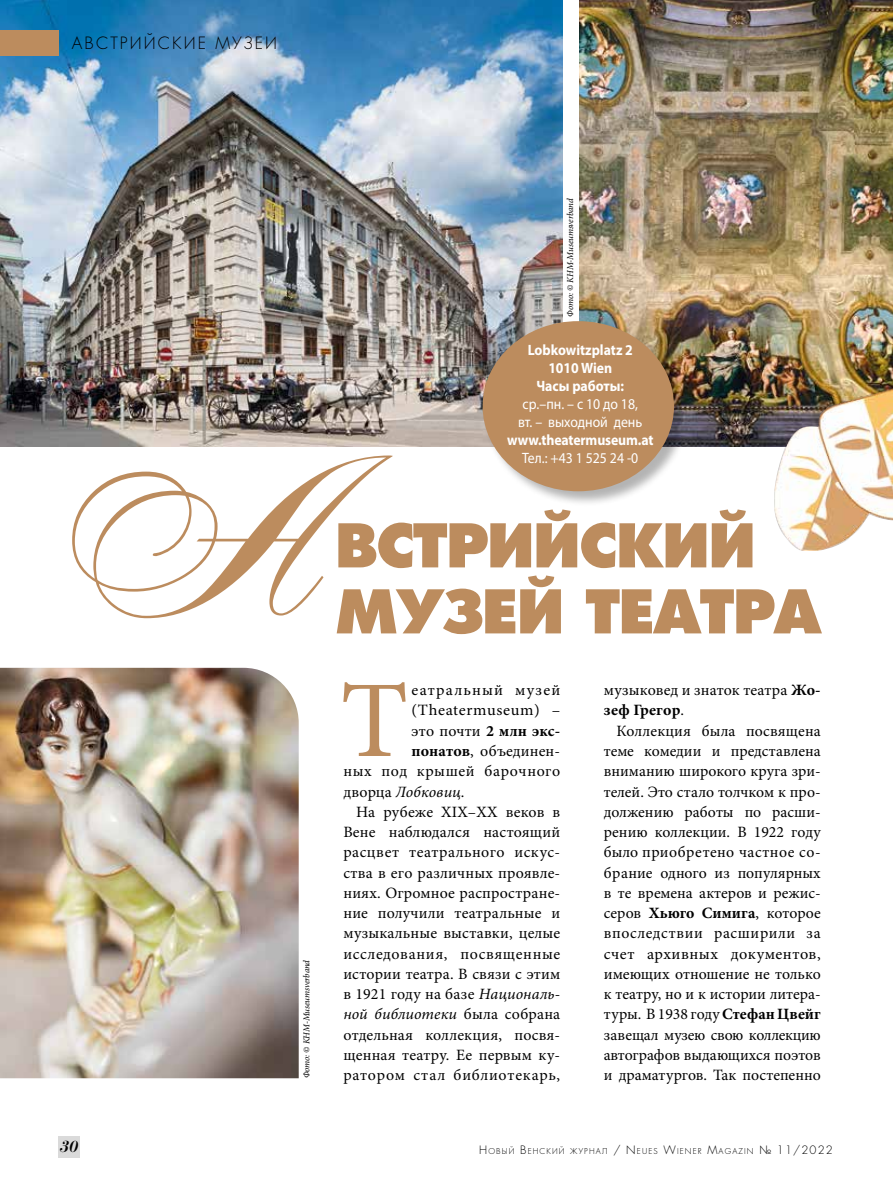
<style>
.page{position:relative;width:893px;height:1191px;background:#fff}
.page>*{position:absolute;margin:0;border:0;box-sizing:border-box;transform-origin:0 0}
.t1{font:298.5px "Alexandra Script";color:#bc8c5e}
.t2{font:109.2px "Minion Pro";color:#bc8c5e}
.t3{font:58.5px/66px "Favorit Extra Bold C";letter-spacing:-.03em;color:#bc8c5e}
.t4{font:16.5px "Favorit Light C";letter-spacing:.13em;color:#000}
.t5{font:italic 16.5px "Paragon Nord C";color:#000}
.t6{font:15.75px/20.2px "Minion Pro";letter-spacing:.01em;color:#000}
.t7{font:15.75px "Minion Pro";letter-spacing:.04em;color:#000}
.t8{font:italic 15.75px "Minion Pro";color:#000}
.t9{font:15.75px "Minion Pro";letter-spacing:.03em;color:#000}
.t10{font:15.75px "Minion Pro";letter-spacing:.05em;color:#000}
.t11{font:15.75px "Minion Pro";letter-spacing:.04em;color:#000;scale:1.04 1}
.t12{font:15.75px "Minion Pro";letter-spacing:.075em;color:#000}
.t13{font:700 15px/18px "Myriad Pro";color:#fff;text-align:center;scale:.92 1}
.t14{font:15px/18px "Myriad Pro";color:#fff;scale:.92 1}
.t15{font:italic 9px "Minion Pro";letter-spacing:-.015em;color:#000}
.t16{font:7.8px "Favorit Light C";letter-spacing:.145em;color:#000}
.s1{font-weight:700}
.s2{font-style:normal}
.s3{font-style:italic}
.s4{font-size:11.25px}
</style>
<div class="page">
<img style="left:0;top:0;width:562px;height:446px">
<div style="left:0;top:30px;width:59px;height:25px;background:#bc8c5e"></div>
<div style="left:59px;top:1136px;width:21px;height:22px;background:#dadada"></div>
<img style="left:579px;top:0;width:314px;height:446px">
<img style="left:0;top:668px;width:299px;height:410px">
<div style="left:482px;top:320px;width:208px;height:187px;background:#000;opacity:.3"></div>
<div style="left:483px;top:321px;width:191px;height:170px;background:#bc8c5e;border-radius:50%"></div>
<img style="left:774px;top:387px;width:119px;height:164px">
<p class="t4" style="left:72px;top:32px;width:207px">АВСТРИЙСКИЕ МУЗЕИ</p>
<p class="t15" style="left:564px;top:317px;width:120px;rotate:-90deg">Фото: © KHM-Museumsverband</p>
<p class="t13" style="left:528px;top:340px;width:116px">Lobkowitzplatz 2<br>1010 Wien<br>Часы работы:</p>
<p class="t14" style="left:518px;top:394px;width:136px">ср.–пн. – с 10 до 18, вт. – выходной день</p>
<p class="t13" style="left:507px;top:430px;width:161px">www.theatermuseum.at</p>
<p class="t14" style="left:522px;top:448px;width:128px">Тел.: +43 1 525 24 -0</p>
<h1 class="t1" style="left:72px;top:408px;width:241px">А</h1>
<h3 class="t3" style="left:335px;top:513px;width:488px">ВСТРИЙСКИЙ<br>МУЗЕЙ ТЕАТРА</h3>
<p class="t15" style="left:300px;top:1078px;width:120px;rotate:-90deg">Фото: © KHM-Museumsverband</p>
<h2 class="t2" style="left:340px;top:648px;width:70px">Т</h2>
<p class="t12" style="left:412px;top:679px;width:150px">еатральный музей</p>
<p class="t11" style="left:412px;top:700px;width:144px">(Theatermuseum) –</p>
<p class="t6" style="left:412px;top:720px;width:150px">это почти <span class="s1">2 млн экс-</span></p>
<p class="t6" style="left:412px;top:741px;width:150px"><span class="s1">понатов</span>, объединен-</p>
<p class="t7" style="left:343px;top:760px;width:218px">ных под крышей барочного</p>
<p class="t8" style="left:343px;top:780px;width:123px"><span class="s2">дворца</span> Лобковиц<span class="s2">.</span></p>
<p class="t6" style="left:356px;top:801px;width:206px">На рубеже XIX–XX веков в</p>
<p class="t6" style="left:343px;top:822px;width:218px">Вене наблюдался настоящий</p>
<p class="t9" style="left:343px;top:841px;width:218px">расцвет театрального искус-</p>
<p class="t6" style="left:343px;top:862px;width:218px">ства в его различных проявле-</p>
<p class="t6" style="left:343px;top:882px;width:218px">ниях. Огромное распростране-</p>
<p class="t6" style="left:343px;top:903px;width:218px">ние получили театральные и</p>
<p class="t6" style="left:343px;top:923px;width:218px">музыкальные выставки, целые</p>
<p class="t7" style="left:343px;top:943px;width:218px">исследования, посвященные</p>
<p class="t6" style="left:343px;top:963px;width:218px">истории театра. В связи с этим</p>
<p class="t6" style="left:343px;top:984px;width:218px">в 1921 году на базе <span class="s3">Националь-</span></p>
<p class="t8" style="left:343px;top:1003px;width:218px">ной библиотеки <span class="s2">была собрана</span></p>
<p class="t6" style="left:343px;top:1024px;width:218px">отдельная коллекция, посвя-</p>
<p class="t6" style="left:343px;top:1044px;width:218px">щенная театру. Ее первым ку-</p>
<p class="t10" style="left:343px;top:1064px;width:218px">ратором стал библиотекарь,</p>
<p class="t6" style="left:604px;top:680px;width:218px">музыковед и знаток театра <span class="s1">Жо&shy;зеф Грегор</span>.</p>
<p class="t6" style="left:604px;top:720px;width:218px;text-align:justify;text-indent:13px">Коллекция была посвящена теме комедии и представлена вниманию широкого круга зри&shy;телей. Это стало толчком к про&shy;должению работы по расши&shy;рению коллекции. В 1922 году было приобретено частное со&shy;брание одного из популярных в те времена актеров и режис&shy;серов <span class="s1">Хьюго Симига</span>, которое впоследствии расширили за счет архивных документов, имеющих отношение не только к театру, но и к истории литера&shy;туры. В 1938 году <span class="s1">Стефан Цвейг </span>завещал музею свою коллекцию автографов выдающихся поэтов и драматургов. Так постепенно</p>
<p class="t5" style="left:59px;top:1137px;width:20px">30</p>
<p class="t16" style="left:479px;top:1145px;width:355px"><span class="s4">Н</span>ОВЫЙ <span class="s4">В</span>ЕНСКИЙ ЖУРНАЛ <span class="s4">/</span> <span class="s4">N</span>EUES <span class="s4">W</span>IEN ER <span class="s4">M</span>AGAZIN <span class="s4">№ 11/2022</span></p>
</div>
